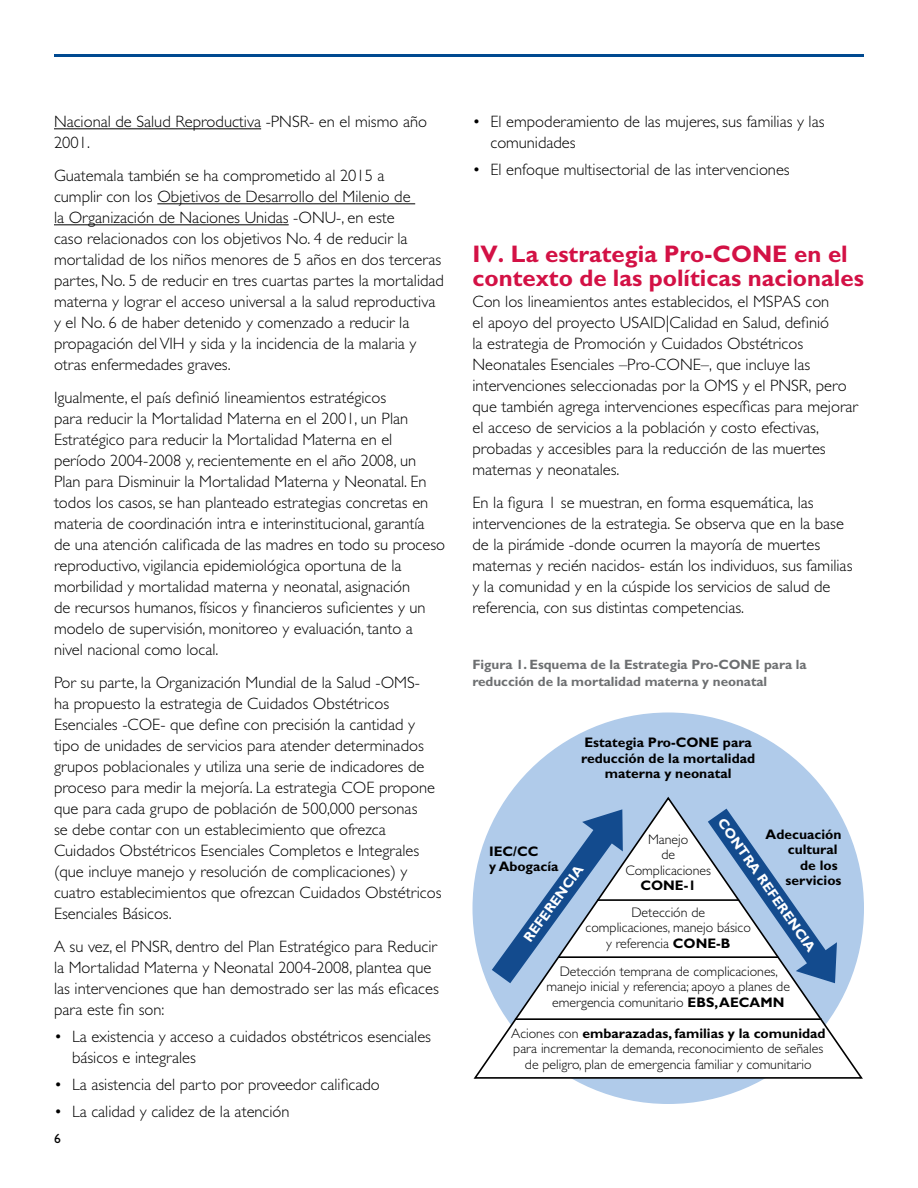
<style>
.page{position:relative;width:918px;height:1188px;background:#fff}
.page>*{position:absolute;margin:0;border:0;box-sizing:border-box;transform-origin:0 0}
.t1{font:700 24px/24px "Gill Sans Std";color:#d31145}
.t2{font:300 16.5px/21px "Gill Sans Std";color:#000}
.t3{font:300 13.8px/15.5px "Gill Sans Std";color:#000;text-align:center}
.t4{font:700 13.8px/15.5px "Gill Sans Std";color:#000;text-align:center}
.t5{font:700 13.8px "Gill Sans Std";color:#fff}
.t6{font:700 13.5px/16.5px "Gill Sans Std";letter-spacing:-.005em;color:#6d6f71}
.t7{font:13.5px "Gill Sans Std";color:#000}
.s1{font-weight:700}
</style>
<div class="page">
<hr style="left:54px;top:54px;width:810px;height:3px;background:#004990">
<hr style="left:54px;top:128px;width:207px;height:1px;background:#000">
<hr style="left:157px;top:203px;width:258px;height:1px;background:#000">
<hr style="left:54px;top:224px;width:235px;height:1px;background:#000">
<div style="left:472px;top:712px;width:392px;height:392px;background:#b0cbea;border-radius:50%"></div>
<svg style="left:473px;top:795px;width:391px;height:285px"></svg>
<hr style="left:597px;top:899px;width:142px;height:2px;background:#000">
<hr style="left:558px;top:956px;width:220px;height:2px;background:#000">
<hr style="left:515px;top:1018px;width:307px;height:2px;background:#000">
<svg style="left:708px;top:809px;width:129px;height:174px"></svg>
<svg style="left:492px;top:809px;width:131px;height:174px"></svg>
<p class="t2" style="left:54px;top:111px;width:375px">Nacional de Salud Reproductiva -PNSR- en el mismo año<br>2001.</p>
<p class="t2" style="left:54px;top:165px;width:391px">Guatemala también se ha comprometido al 2015 a<br>cumplir con los Objetivos de Desarrollo del Milenio de<br>la Organización de Naciones Unidas -ONU-, en este<br>caso relacionados con los objetivos No. 4 de reducir la mortalidad de los niños menores de 5 años en dos terceras partes, No. 5 de reducir en tres cuartas partes la mortalidad materna y lograr el acceso universal a la salud reproductiva y el No. 6 de haber detenido y comenzado a reducir la propagación del VIH y sida y la incidencia de la malaria y otras enfermedades graves.</p>
<p class="t2" style="left:54px;top:387px;width:393px">Igualmente, el país definió lineamientos estratégicos<br>para reducir la Mortalidad Materna en el 2001, un Plan Estratégico para reducir la Mortalidad Materna en el período 2004-2008 y, recientemente en el año 2008, un Plan para Disminuir la Mortalidad Materna y Neonatal. En todos los casos, se han planteado estrategias concretas en materia de coordinación intra e interinstitucional, garantía<br>de una atención calificada de las madres en todo su proceso reproductivo, vigilancia epidemiológica oportuna de la morbilidad y mortalidad materna y neonatal, asignación<br>de recursos humanos, físicos y financieros suficientes y un modelo de supervisión, monitoreo y evaluación, tanto a nivel nacional como local.</p>
<p class="t2" style="left:54px;top:672px;width:389px">Por su parte, la Organización Mundial de la Salud -OMS-<br>ha propuesto la estrategia de Cuidados Obstétricos Esenciales -COE- que define con precisión la cantidad y tipo de unidades de servicios para atender determinados grupos poblacionales y utiliza una serie de indicadores de proceso para medir la mejoría. La estrategia COE propone que para cada grupo de población de 500,000 personas<br>se debe contar con un establecimiento que ofrezca Cuidados Obstétricos Esenciales Completos e Integrales (que incluye manejo y resolución de complicaciones) y cuatro establecimientos que ofrezcan Cuidados Obstétricos Esenciales Básicos.</p>
<p class="t2" style="left:54px;top:936px;width:386px">A su vez, el PNSR, dentro del Plan Estratégico para Reducir la Mortalidad Materna y Neonatal 2004-2008, plantea que las intervenciones que han demostrado ser las más eficaces para este fin son:</p>
<p class="t2" style="left:72px;top:1027px;width:361px;text-indent:-18px">• La existencia y acceso a cuidados obstétricos esenciales básicos e integrales</p>
<p class="t2" style="left:54px;top:1075px;width:327px">• La asistencia del parto por proveedor calificado</p>
<p class="t2" style="left:54px;top:1102px;width:237px">• La calidad y calidez de la atención</p>
<p class="t7" style="left:54px;top:1131px;width:8px">6</p>
<p class="t2" style="left:491px;top:112px;width:336px;text-indent:-18px">• El empoderamiento de las mujeres, sus familias y las comunidades</p>
<p class="t2" style="left:473px;top:160px;width:319px">• El enfoque multisectorial de las intervenciones</p>
<h1 class="t1" style="left:472px;top:242px;width:393px">IV. La estrategia Pro-CONE en el contexto de las políticas nacionales</h1>
<p class="t2" style="left:472px;top:291px;width:387px">Con los lineamientos antes establecidos, el MSPAS con<br>el apoyo del proyecto USAID|Calidad en Salud, definió<br>la estrategia de Promoción y Cuidados Obstétricos Neonatales Esenciales –Pro-CONE–, que incluye las intervenciones seleccionadas por la OMS y el PNSR, pero que también agrega intervenciones específicas para mejorar el acceso de servicios a la población y costo efectivas, probadas y accesibles para la reducción de las muertes maternas y neonatales.</p>
<p class="t2" style="left:472px;top:492px;width:382px">En la figura 1 se muestran, en forma esquemática, las intervenciones de la estrategia. Se observa que en la base de la pirámide -donde ocurren la mayoría de muertes maternas y recién nacidos- están los individuos, sus familias y la comunidad y en la cúspide los servicios de salud de referencia, con sus distintas competencias.</p>
<p class="t6" style="left:472px;top:656px;width:336px">Figura 1. Esquema de la Estrategia Pro-CONE para la reducción de la mortalidad materna y neonatal</p>
<p class="t4" style="left:581px;top:735px;width:176px">Estategia Pro-CONE para reducción de la mortalidad materna y neonatal</p>
<p class="t5" style="left:728px;top:815px;width:161px;rotate:55deg">CONTRA REFERENCIA</p>
<p class="t4" style="left:766px;top:826px;width:77px;text-align:right">Adecuación cultural<br>de los servicios</p>
<p class="t3" style="left:625px;top:831px;width:87px">Manejo<br>de<br>Complicaciones</p>
<p class="t4" style="left:640px;top:878px;width:57px">CONE-1</p>
<p class="t3" style="left:586px;top:905px;width:167px">Detección de<br>complicaciones, manejo básico y referencia <span class="s1">CONE-B</span></p>
<p class="t3" style="left:547px;top:963px;width:245px">Detección temprana de complicaciones, manejo inicial y referencia; apoyo a planes de emergencia comunitario <span class="s1">EBS,AECAMN</span></p>
<p class="t3" style="left:511px;top:1025px;width:316px">Aciones con <span class="s1">embarazadas, familias y la comunidad </span>para incrementar la demanda, reconocimiento de señales de peligro, plan de emergencia familiar y comunitario</p>
<p class="t4" style="left:489px;top:843px;width:71px;text-align:left">IEC/CC<br>y Abogacía</p>
<p class="t5" style="left:520px;top:936px;width:93px;rotate:-54deg">REFERENCIA</p>
</div>
